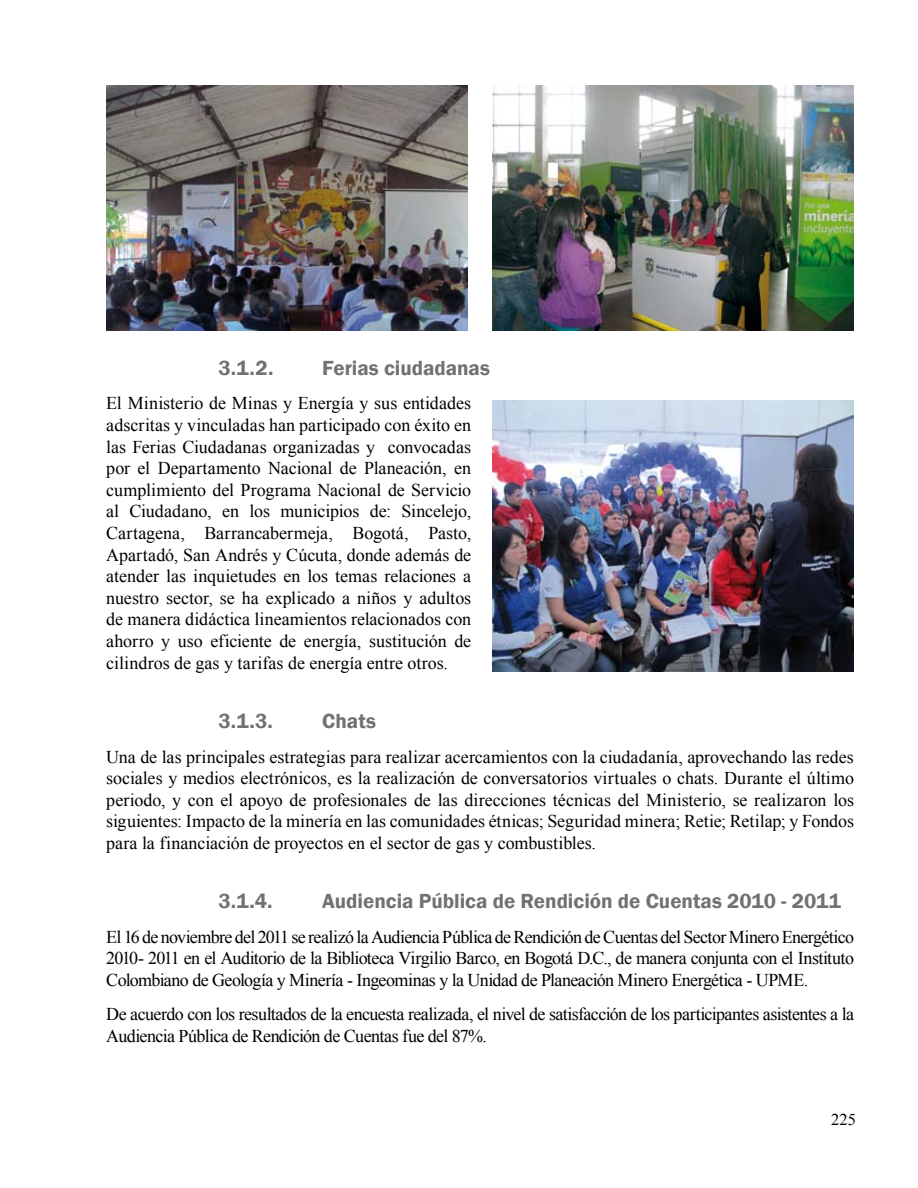
<style>
.page{position:relative;width:918px;height:1188px;background:#fff}
.page>*{position:absolute;margin:0;border:0;box-sizing:border-box;transform-origin:0 0}
.t1{font:600 21px "Franklin Gothic";color:#707172}
.t2{font:18px/21.6px "Times New Roman";letter-spacing:-.025em;color:#000;text-align:justify}
.t3{font:16.5px "Times New Roman";color:#000}
</style>
<div class="page">
<img style="left:106px;top:85px;width:361px;height:246px">
<img style="left:493px;top:401px;width:361px;height:271px">
<img style="left:492px;top:85px;width:361px;height:246px">
<p class="t1" style="left:218px;top:355px;width:57px">3.1.2.</p>
<p class="t1" style="left:322px;top:355px;width:169px">Ferias ciudadanas</p>
<p class="t2" style="left:106px;top:392px;width:367px">El Ministerio de Minas y Energía y sus entidades adscritas y vinculadas han participado con éxito en las Ferias Ciudadanas organizadas y convocadas por el Departamento Nacional de Planeación, en cumplimiento del Programa Nacional de Servicio al Ciudadano, en los municipios de: Sincelejo, Cartagena, Barrancabermeja, Bogotá, Pasto, Apartadó, San Andrés y Cúcuta, donde además de atender las inquietudes en los temas relaciones a nuestro sector, se ha explicado a niños y adultos de manera didáctica lineamientos relacionados con ahorro y uso eficiente de energía, sustitución de cilindros de gas y tarifas de energía entre otros.</p>
<p class="t1" style="left:218px;top:708px;width:56px">3.1.3.</p>
<p class="t1" style="left:322px;top:708px;width:55px">Chats</p>
<p class="t2" style="left:106px;top:745px;width:749px">Una de las principales estrategias para realizar acercamientos con la ciudadanía, aprovechando las redes sociales y medios electrónicos, es la realización de conversatorios virtuales o chats. Durante el último periodo, y con el apoyo de profesionales de las direcciones técnicas del Ministerio, se realizaron los siguientes: Impacto de la minería en las comunidades étnicas; Seguridad minera; Retie; Retilap; y Fondos para la financiación de proyectos en el sector de gas y combustibles.</p>
<p class="t1" style="left:218px;top:889px;width:56px">3.1.4.</p>
<p class="t1" style="left:322px;top:889px;width:520px">Audiencia Pública de Rendición de Cuentas 2010 - 2011</p>
<p class="t2" style="left:106px;top:926px;width:749px">El 16 de noviembre del 2011 se realizó la Audiencia Pública de Rendición de Cuentas del Sector Minero Energético 2010- 2011 en el Auditorio de la Biblioteca Virgilio Barco, en Bogotá D.C., de manera conjunta con el Instituto Colombiano de Geología y Minería - Ingeominas y la Unidad de Planeación Minero Energética - UPME.</p>
<p class="t2" style="left:106px;top:1003px;width:749px">De acuerdo con los resultados de la encuesta realizada, el nivel de satisfacción de los participantes asistentes a la<br>Audiencia Pública de Rendición de Cuentas fue del 87%.</p>
<p class="t3" style="left:831px;top:1108px;width:26px">225</p>
</div>
